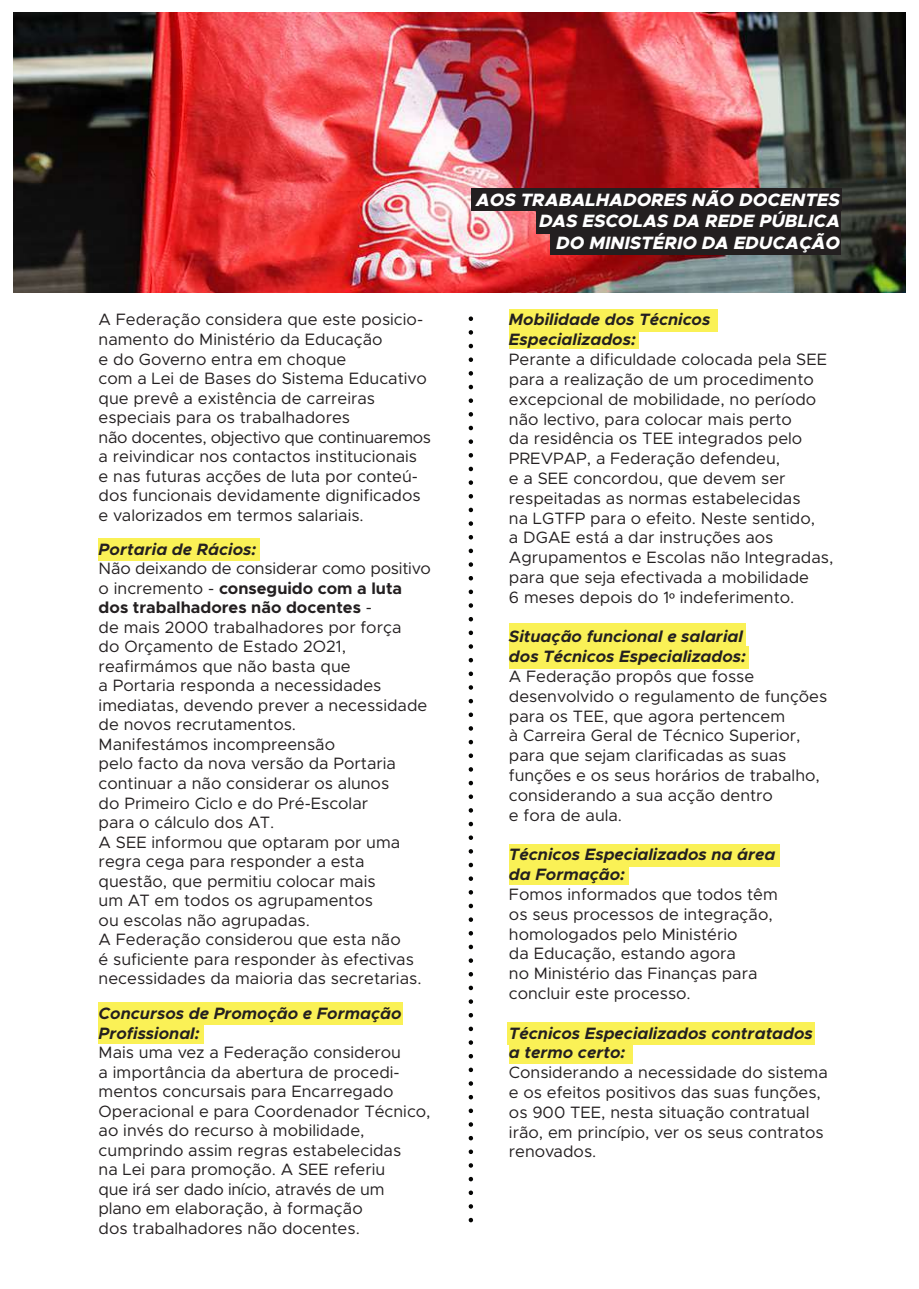
<style>
.page{position:relative;width:919px;height:1289px;background:#fff}
.page>*{position:absolute;margin:0;border:0;box-sizing:border-box;transform-origin:0 0}
.t1{font:italic 800 17.85px/21.5px "Metropolis";color:#fff;text-align:right}
.t2{font:16.5px/19.5px "Metropolis";color:#231f20}
.t3{font:italic 700 16.5px/19.8px "Metropolis";color:#231f20}
.s1{font-weight:700}
.s2{font-family:"Myriad Pro"}
</style>
<div class="page">
<img style="left:13px;top:13px;width:892px;height:280px">
<svg style="left:468px;top:316px;width:5px;height:907px"></svg>
<div style="left:471px;top:188px;width:370px;height:22px;background:#231f20"></div>
<div style="left:536px;top:211px;width:305px;height:22px;background:#231f20"></div>
<div style="left:550px;top:232px;width:291px;height:22px;background:#231f20"></div>
<div style="left:509px;top:309px;width:208px;height:22px;background:#faf156"></div>
<div style="left:509px;top:326px;width:129px;height:22px;background:#faf156"></div>
<div style="left:509px;top:623px;width:236px;height:23px;background:#faf156"></div>
<div style="left:509px;top:646px;width:239px;height:22px;background:#faf156"></div>
<div style="left:509px;top:844px;width:271px;height:22px;background:#faf156"></div>
<div style="left:509px;top:862px;width:119px;height:22px;background:#faf156"></div>
<div style="left:507px;top:1022px;width:308px;height:22px;background:#faf156"></div>
<div style="left:509px;top:1041px;width:123px;height:23px;background:#faf156"></div>
<div style="left:99px;top:1002px;width:304px;height:22px;background:#faf156"></div>
<div style="left:99px;top:1021px;width:105px;height:22px;background:#faf156"></div>
<div style="left:99px;top:538px;width:161px;height:23px;background:#faf156"></div>
<p class="t2" style="left:99px;top:310px;width:334px">A Federação considera que este posicio&shy;namento do Ministério da Educação<br>e do Governo entra em choque<br>com a Lei de Bases do Sistema Educativo que prevê a existência de carreiras especiais para os trabalhadores<br>não docentes, objectivo que continuaremos a reivindicar nos contactos institucionais e nas futuras acções de luta por conteú&shy;dos funcionais devidamente dignificados e valorizados em termos salariais.</p>
<p class="t3" style="left:99px;top:539px;width:159px">Portaria de Rácios:</p>
<p class="t2" style="left:99px;top:559px;width:334px">Não deixando de considerar como positivo o incremento - <span class="s1">conseguido com a luta dos trabalhadores não docentes</span> -<br>de mais 2000 trabalhadores por força<br>do Orçamento de Estado 2O21, reafirmámos que não basta que<br>a Portaria responda a necessidades imediatas, devendo prever a necessidade de novos recrutamentos.<br>Manifestámos incompreensão<br>pelo facto da nova versão da Portaria continuar a não considerar os alunos<br>do Primeiro Ciclo e do Pré-Escolar<br>para o cálculo dos AT.<br>A SEE informou que optaram por uma regra cega para responder a esta questão, que permitiu colocar mais<br>um AT em todos os agrupamentos<br>ou escolas não agrupadas.<br>A Federação considerou que esta não<br>é suficiente para responder às efectivas necessidades da maioria das secretarias.</p>
<p class="t3" style="left:99px;top:1003px;width:304px">Concursos de Promoção e Formação<br>Profissional:</p>
<p class="t2" style="left:99px;top:1042px;width:333px">Mais uma vez a Federação considerou<br>a importância da abertura de procedi&shy;mentos concursais para Encarregado Operacional e para Coordenador Técnico, ao invés do recurso à mobilidade, cumprindo assim regras estabelecidas<br>na Lei para promoção. A SEE referiu<br>que irá ser dado início, através de um plano em elaboração, à formação<br>dos trabalhadores não docentes.</p>
<p class="t1" style="left:476px;top:189px;width:365px">AOS TRABALHADORES NÃO DOCENTES<br>DAS ESCOLAS DA REDE PÚBLICA<br>DO MINISTÉRIO DA EDUCAÇÃO</p>
<p class="t3" style="left:509px;top:310px;width:203px">Mobilidade dos Técnicos<br>Especializados:</p>
<p class="t2" style="left:509px;top:349px;width:326px">Perante a dificuldade colocada pela SEE para a realização de um procedimento excepcional de mobilidade, no período não lectivo, para colocar mais perto<br>da residência os TEE integrados pelo PREVPAP, a Federação defendeu,<br>e a SEE concordou, que devem ser respeitadas as normas estabelecidas<br>na LGTFP para o efeito. Neste sentido,<br>a DGAE está a dar instruções aos Agrupamentos e Escolas não Integradas, para que seja efectivada a mobilidade<br>6 meses depois do 1<span class="s2">º</span> indeferimento.</p>
<p class="t3" style="left:509px;top:627px;width:238px">Situação funcional e salarial dos Técnicos Especializados:</p>
<p class="t2" style="left:509px;top:666px;width:320px">A Federação propôs que fosse desenvolvido o regulamento de funções para os TEE, que agora pertencem<br>à Carreira Geral de Técnico Superior, para que sejam clarificadas as suas funções e os seus horários de trabalho, considerando a sua acção dentro<br>e fora de aula.</p>
<p class="t3" style="left:509px;top:844px;width:268px">Técnicos Especializados na área da Formação:</p>
<p class="t2" style="left:509px;top:884px;width:270px">Fomos informados que todos têm os seus processos de integração, homologados pelo Ministério<br>da Educação, estando agora<br>no Ministério das Finanças para concluir este processo.</p>
<p class="t3" style="left:509px;top:1023px;width:305px">Técnicos Especializados contratados a termo certo:</p>
<p class="t2" style="left:509px;top:1062px;width:320px">Considerando a necessidade do sistema e os efeitos positivos das suas funções, os 900 TEE, nesta situação contratual irão, em princípio, ver os seus contratos renovados.</p>
</div>
